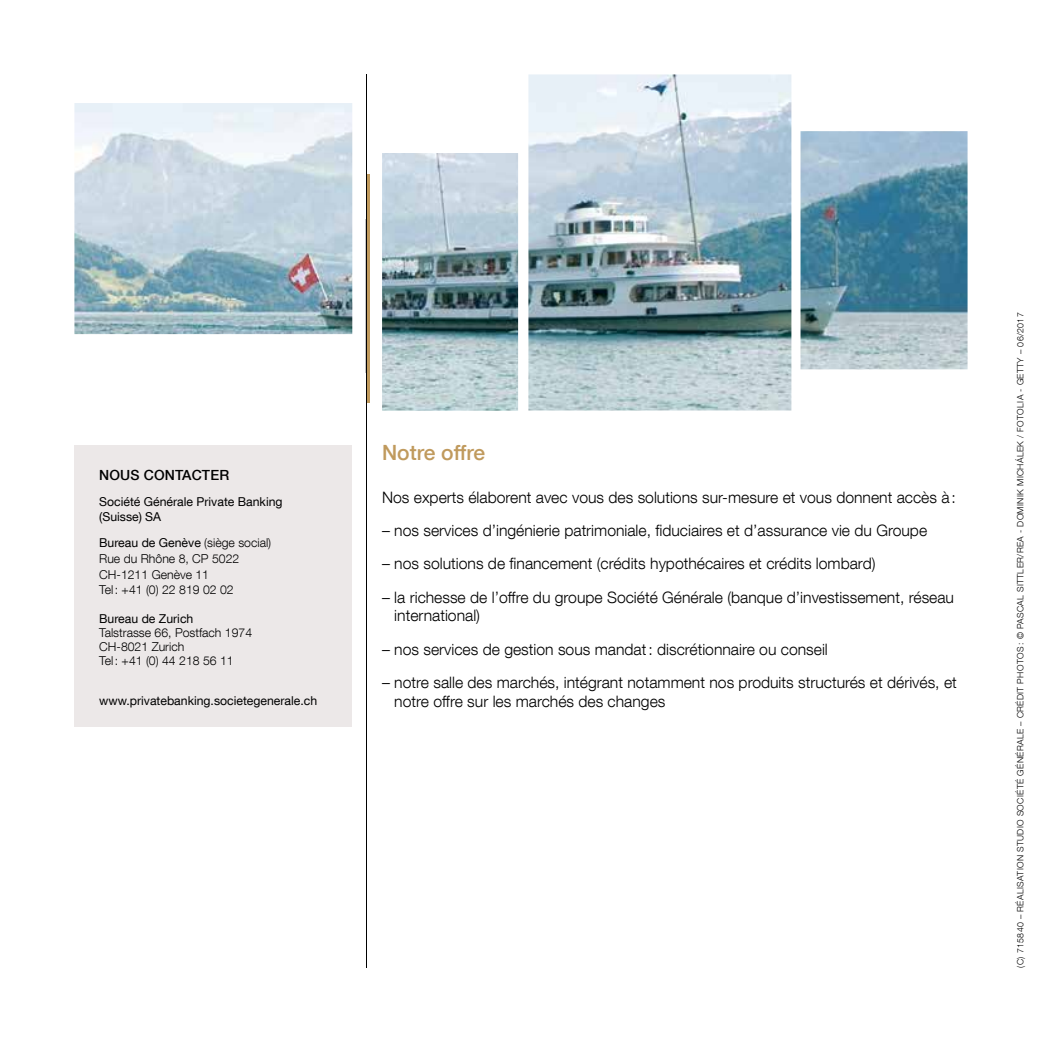
<style>
.page{position:relative;width:1042px;height:1042px;background:#fff}
.page>*{position:absolute;margin:0;border:0;box-sizing:border-box;transform-origin:0 0}
.sous_titre_OR{font:500 21px "Helvetica Neue LT Com";color:#c09a5d}
.TXT{font:300 15.75px/18.6px "Helvetica Neue LT Com";color:#000}
.t1{font:500 14px "Helvetica Neue LT Com";letter-spacing:.01em;color:#000}
.t2{font:12.25px/15.8px "Helvetica Neue LT Com";color:#000}
.t3{font:300 12.25px "Helvetica Neue LT Com";color:#000}
.t4{font:300 8.75px "Helvetica Neue LT Com";letter-spacing:.04em;color:#000}
.s1{font-weight:300}
</style>
<div class="page">
<hr style="left:367px;top:74px;width:1px;height:893px;background:#000">
<div style="left:74px;top:445px;width:278px;height:282px;background:#ece8e8"></div>
<img style="left:74px;top:74px;width:893px;height:337px">
<p class="t1" style="left:99px;top:466px;width:131px">NOUS CONTACTER</p>
<p class="t2" style="left:99px;top:493px;width:185px">Société Générale Private Banking (Suisse) SA</p>
<p class="t2" style="left:99px;top:534px;width:174px">Bureau de Genève <span class="s1">(siège social)</span></p>
<p class="t3" style="left:99px;top:551px;width:142px">Rue du Rhône 8, CP 5022</p>
<p class="t3" style="left:99px;top:567px;width:111px">CH-1211 Genève 11</p>
<p class="t3" style="left:99px;top:582px;width:136px">Tel: +41 (0) 22 819 02 02</p>
<p class="t2" style="left:99px;top:610px;width:96px">Bureau de Zurich</p>
<p class="t3" style="left:99px;top:625px;width:154px">Talstrasse 66, Postfach 1974</p>
<p class="t3" style="left:99px;top:639px;width:87px">CH-8021 Zurich</p>
<p class="t3" style="left:99px;top:653px;width:136px">Tel: +41 (0) 44 218 56 11</p>
<p class="t2" style="left:99px;top:692px;width:219px">www.privatebanking.societegenerale.ch</p>
<p class="sous_titre_OR" style="left:382px;top:440px;width:105px">Notre offre</p>
<p class="TXT" style="left:382px;top:487px;width:575px">Nos experts élaborent avec vous des solutions sur-mesure et vous donnent accès à:</p>
<p class="TXT" style="left:382px;top:521px;width:546px">– nos services d’ingénierie patrimoniale, fiduciaires et d’assurance vie du Groupe</p>
<p class="TXT" style="left:382px;top:554px;width:495px">– nos solutions de financement (crédits hypothécaires et crédits lombard)</p>
<p class="TXT" style="left:394px;top:587px;width:561px;text-indent:-12px">– la richesse de l’offre du groupe Société Générale (banque d’investissement, réseau international)</p>
<p class="TXT" style="left:382px;top:639px;width:447px">– nos services de gestion sous mandat: discrétionnaire ou conseil</p>
<p class="TXT" style="left:394px;top:673px;width:564px;text-indent:-12px">– notre salle des marchés, intégrant notamment nos produits structurés et dérivés, et notre offre sur les marchés des changes</p>
<p class="t4" style="left:1015px;top:967px;width:656px;rotate:-90deg">(C) 715840 – RÉALISATION STUDIO SOCIÉTÉ GÉNÉRALE – CRÉDIT PHOTOS : © PASCAL SITTLER/REA - DOMINIK MICHÁLEK / FOTOLIA - GETTY – 06/2017</p>
</div>
